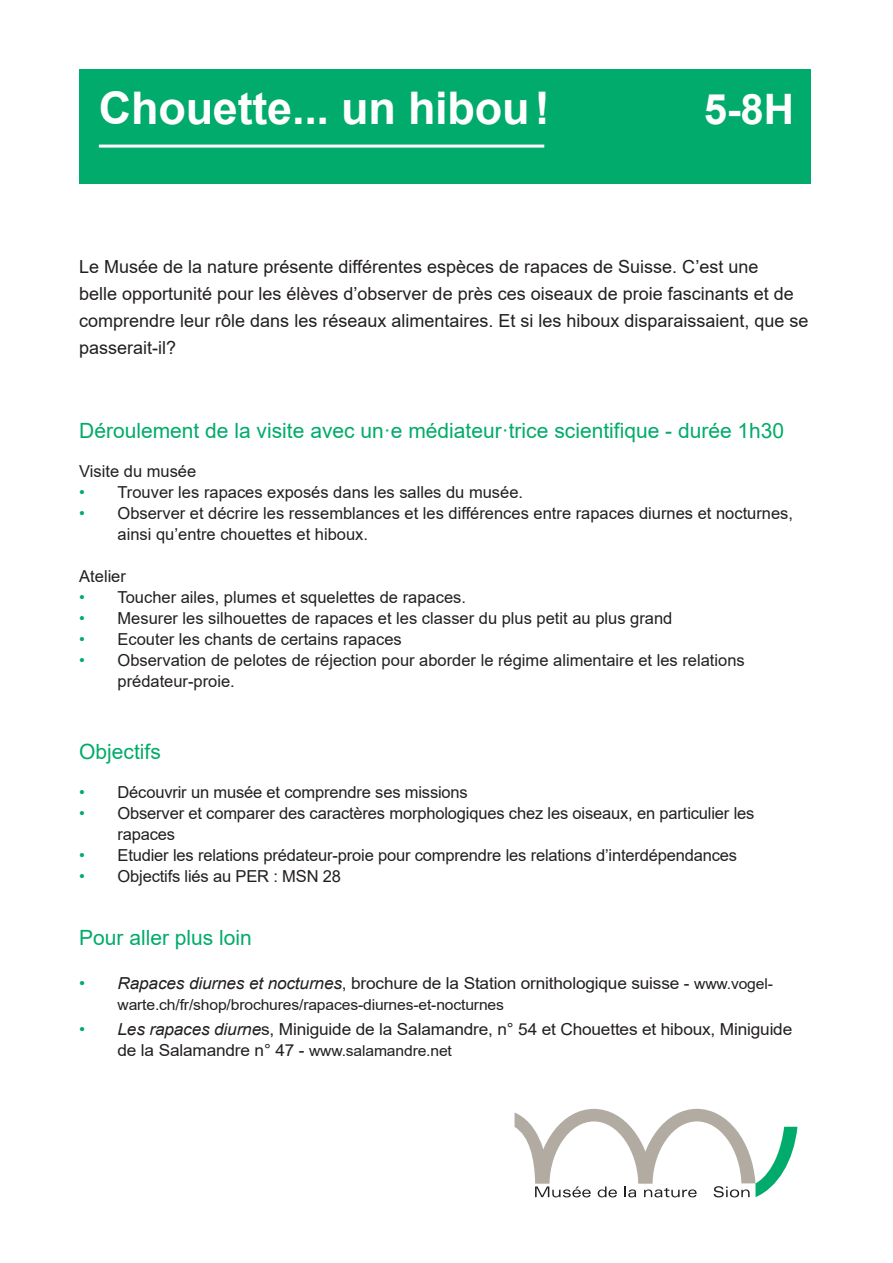
<style>
.page{position:relative;width:893px;height:1263px;background:#fff}
.page>*{position:absolute;margin:0;border:0;box-sizing:border-box;transform-origin:0 0}
.t1{font:700 45px "Arial";letter-spacing:-.005em;color:#fff}
.t2{font:700 42px "Arial";color:#fff}
.t3{font:21px "Arial";color:#00ab6b}
.TEXTE_BLOC_NORMAL{font:18px/27px "Arial";color:#231f20}
.t4{font:16.5px/21px "Arial";color:#231f20}
.t5{font:16.5px/21px "Arial";color:#231f20;scale:1.05 1}
.t6{font:15px "Arial";letter-spacing:-.01em;color:#231f20;scale:1.05 1}
.s1{color:#00ab6b}
.s2{font-style:italic;color:#00ab6b}
.s3{font-style:italic}
.s4{font-size:15px}
</style>
<div class="page">
<svg style="left:515px;top:1109px;width:282px;height:88px"></svg>
<div style="left:80px;top:70px;width:731px;height:114px;background:#00ab6b"></div>
<hr style="left:99px;top:145px;width:445px;height:3px;background:#fff">
<p class="t1" style="left:99px;top:76px;width:452px">Chouette... un hibou!</p>
<p class="t2" style="left:704px;top:79px;width:92px">5-8H</p>
<p class="TEXTE_BLOC_NORMAL" style="left:79px;top:253px;width:731px">Le Musée de la nature présente différentes espèces de rapaces de Suisse. C’est une<br>belle opportunité pour les élèves d’observer de près ces oiseaux de proie fascinants et de comprendre leur rôle dans les réseaux alimentaires. Et si les hiboux disparaissaient, que se passerait-il?</p>
<p class="t3" style="left:79px;top:416px;width:707px">Déroulement de la visite avec un·e médiateur·trice scientifique - durée 1h30</p>
<p class="t4" style="left:79px;top:461px;width:119px">Visite du musée</p>
<p class="t4" style="left:79px;top:482px;width:445px"><span class="s1">•</span> Trouver les rapaces exposés dans les salles du musée.</p>
<p class="t4" style="left:117px;top:503px;width:677px;text-indent:-38px"><span class="s1">•</span> Observer et décrire les ressemblances et les différences entre rapaces diurnes et nocturnes, ainsi qu’entre chouettes et hiboux.</p>
<p class="t4" style="left:79px;top:566px;width:48px">Atelier</p>
<p class="t4" style="left:79px;top:587px;width:388px"><span class="s1">•</span> Toucher ailes, plumes et squelettes de rapaces.</p>
<p class="t4" style="left:79px;top:608px;width:595px"><span class="s1">•</span> Mesurer les silhouettes de rapaces et les classer du plus petit au plus grand</p>
<p class="t4" style="left:79px;top:629px;width:324px"><span class="s1">•</span> Ecouter les chants de certains rapaces</p>
<p class="t4" style="left:117px;top:650px;width:629px;text-indent:-38px"><span class="s1">•</span> Observation de pelotes de réjection pour aborder le régime alimentaire et les relations prédateur-proie.</p>
<p class="t3" style="left:79px;top:737px;width:83px">Objectifs</p>
<p class="t4" style="left:79px;top:782px;width:390px"><span class="s1">•</span> Découvrir un musée et comprendre ses missions</p>
<p class="t4" style="left:117px;top:803px;width:638px;text-indent:-38px"><span class="s1">•</span> Observer et comparer des caractères morphologiques chez les oiseaux, en particulier les rapaces</p>
<p class="t4" style="left:79px;top:845px;width:659px"><span class="s1">•</span> Etudier les relations prédateur-proie pour comprendre les relations d’interdépendances</p>
<p class="t4" style="left:79px;top:866px;width:263px"><span class="s1">•</span> Objectifs liés au PER : MSN 28</p>
<p class="t3" style="left:79px;top:923px;width:174px">Pour aller plus loin</p>
<p class="t5" style="left:79px;top:972px;width:662px"><span class="s2">•</span> <span class="s3">Rapaces diurnes et nocturnes</span>, brochure de la Station ornithologique suisse - <span class="s4">www.vogel-</span></p>
<p class="t6" style="left:117px;top:994px;width:370px">warte.ch/fr/shop/brochures/rapaces-diurnes-et-nocturnes</p>
<p class="t5" style="left:117px;top:1018px;width:644px;text-indent:-38px"><span class="s2">•</span> <span class="s3">Les rapaces diurne</span>s, Miniguide de la Salamandre, n° 54 et Chouettes et hiboux, Miniguide de la Salamandre n° 47 - <span class="s4">www.salamandre.net</span></p>
</div>
